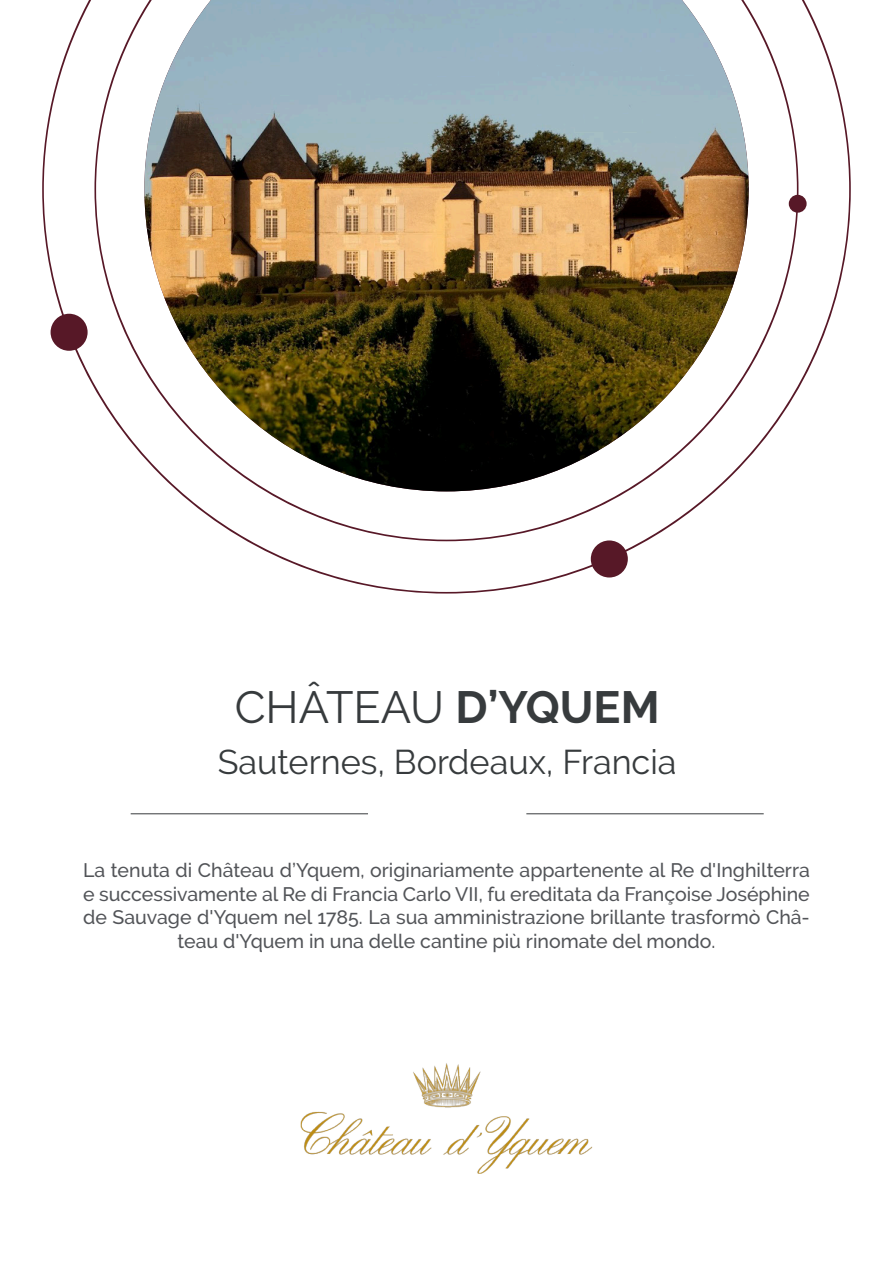
<style>
.page{position:relative;width:893px;height:1263px;background:#fff}
.page>*{position:absolute;margin:0;border:0;box-sizing:border-box;transform-origin:0 0}
.t1{font:45px "Raleway";color:#373b3d}
.t2{font:34.2px "Raleway";color:#373b3d}
.t3{font:500 19.5px/23.4px "Raleway";color:#525458;text-align:center}
.s1{font-weight:700}
</style>
<div class="page">
<svg style="left:42px;top:0;width:809px;height:593px"></svg>
<div style="left:51px;top:314px;width:37px;height:37px;background:#571827;border-radius:50%"></div>
<div style="left:789px;top:195px;width:18px;height:18px;background:#571827;border-radius:50%"></div>
<div style="left:591px;top:540px;width:37px;height:37px;background:#571827;border-radius:50%"></div>
<hr style="left:526px;top:813px;width:238px;height:1px;background:#373b3d">
<hr style="left:131px;top:813px;width:237px;height:1px;background:#373b3d">
<img style="left:300px;top:1063px;width:293px;height:111px">
<h1 class="t1" style="left:235px;top:681px;width:426px">CHÂTEAU <span class="s1">D’YQUEM</span></h1>
<h2 class="t2" style="left:218px;top:742px;width:460px">Sauternes, Bordeaux, Francia</h2>
<p class="t3" style="left:83px;top:859px;width:728px">La tenuta di Château d’Yquem, originariamente appartenente al Re d'Inghilterra e successivamente al Re di Francia Carlo VII, fu ereditata da Françoise Joséphine de Sauvage d'Yquem nel 1785. La sua amministrazione brillante trasformò Châ&shy;teau d'Yquem in una delle cantine più rinomate del mondo.</p>
</div>
